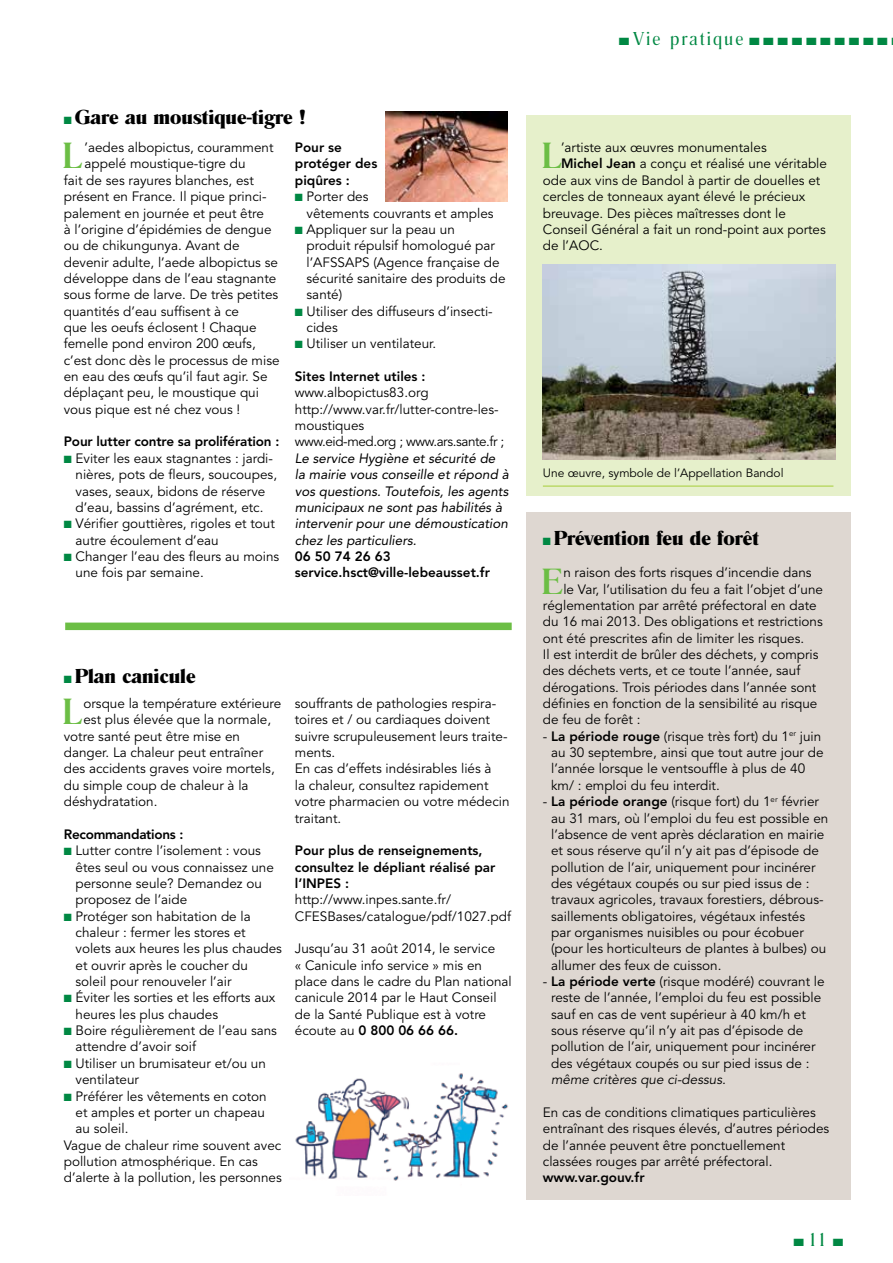
<style>
.page{position:relative;width:893px;height:1263px;background:#fff}
.page>*{position:absolute;margin:0;border:0;box-sizing:border-box;transform-origin:0 0}
.t1{font:500 37.95px "Romana T";color:#6cbe45}
.t2{font:700 21px "Romana T";color:#000}
.t3{font:19.5px "Romana T";letter-spacing:.1em;color:#008843}
.t4{font:13.5px/16.4px "Avenir";color:#000}
.t5{font:800 13.5px/16.4px "Avenir";color:#000}
.t6{font:italic 13.5px/16.4px "Avenir";color:#000}
.t7{font:italic 13.5px "Avenir";color:#000}
.t8{font:800 13.5px "Avenir";letter-spacing:-.02em;color:#000}
.t9{font:12px "Avenir";color:#000}
.s1{color:#008843}
.s2{font-weight:800}
</style>
<div class="page">
<div style="left:526px;top:115px;width:324px;height:380px;background:#e6f0cb"></div>
<hr style="left:543px;top:486px;width:290px;height:1px;background:#a6ce39">
<div style="left:526px;top:512px;width:324px;height:687px;background:#ded7d1"></div>
<img style="left:295px;top:1073px;width:213px;height:108px">
<img style="left:385px;top:111px;width:123px;height:90px">
<div style="left:65px;top:623px;width:447px;height:7px;background:#6cbe45"></div>
<img style="left:543px;top:264px;width:293px;height:196px">
<h2 class="t2" style="left:64px;top:105px;width:244px"><span class="s1">■</span> Gare au moustique-tigre !</h2>
<h1 class="t1" style="left:62px;top:136px;width:21px">L</h1>
<p class="t4" style="left:85px;top:140px;width:191px">’aedes albopictus, couramment</p>
<p class="t5" style="left:295px;top:139px;width:84px">Pour se protéger des piqûres :</p>
<p class="t4" style="left:307px;top:189px;width:189px;text-indent:-12px"><span class="s1">■</span> Porter des<br>vêtements couvrants et amples</p>
<p class="t4" style="left:307px;top:221px;width:200px;text-indent:-12px"><span class="s1">■</span> Appliquer sur la peau un<br>produit répulsif homologué par l’AFSSAPS (Agence française de sécurité sanitaire des produits de santé)</p>
<p class="t4" style="left:307px;top:303px;width:188px;text-indent:-12px"><span class="s1">■</span> Utiliser des diffuseurs d’insecti&shy;cides</p>
<p class="t4" style="left:295px;top:336px;width:143px"><span class="s1">■</span> Utiliser un ventilateur.</p>
<p class="t5" style="left:295px;top:368px;width:132px">Sites Internet utiles :</p>
<p class="t4" style="left:295px;top:385px;width:211px">www.albopictus83.org http://www.var.fr/lutter-contre-les&shy;moustiques<br>www.eid-med.org ; www.ars.sante.fr ;</p>
<p class="t6" style="left:295px;top:450px;width:215px">Le service Hygiène et sécurité de la mairie vous conseille et répond à vos questions. Toutefois, les agents municipaux ne sont pas habilités à intervenir pour une démoustication chez les particuliers.</p>
<p class="t5" style="left:295px;top:548px;width:197px">06 50 74 26 63 service.hsct@ville-lebeausset.fr</p>
<p class="t4" style="left:85px;top:156px;width:162px">appelé moustique-tigre du</p>
<p class="t4" style="left:64px;top:172px;width:192px">fait de ses rayures blanches, est</p>
<p class="t4" style="left:64px;top:189px;width:204px">présent en France. Il pique princi-</p>
<p class="t4" style="left:64px;top:205px;width:202px">palement en journée et peut être</p>
<p class="t4" style="left:64px;top:221px;width:209px">à l’origine d’épidémies de dengue</p>
<p class="t4" style="left:64px;top:238px;width:177px">ou de chikungunya. Avant de</p>
<p class="t4" style="left:64px;top:254px;width:216px">devenir adulte, l’aede albopictus se</p>
<p class="t4" style="left:64px;top:270px;width:214px">développe dans de l’eau stagnante</p>
<p class="t4" style="left:64px;top:287px;width:216px">sous forme de larve. De très petites</p>
<p class="t4" style="left:64px;top:303px;width:177px">quantités d’eau suffisent à ce</p>
<p class="t4" style="left:64px;top:319px;width:194px">que les oeufs éclosent ! Chaque</p>
<p class="t4" style="left:64px;top:336px;width:193px">femelle pond environ 200 œufs,</p>
<p class="t4" style="left:64px;top:352px;width:217px">c’est donc dès le processus de mise</p>
<p class="t4" style="left:64px;top:369px;width:205px">en eau des œufs qu’il faut agir. Se</p>
<p class="t4" style="left:64px;top:385px;width:197px">déplaçant peu, le moustique qui</p>
<p class="t4" style="left:64px;top:401px;width:178px">vous pique est né chez vous !</p>
<p class="t5" style="left:64px;top:433px;width:217px">Pour lutter contre sa prolifération :</p>
<p class="t4" style="left:76px;top:450px;width:203px;text-indent:-12px"><span class="s1">■</span> Eviter les eaux stagnantes : jardi&shy;nières, pots de fleurs, soucoupes, vases, seaux, bidons de réserve d’eau, bassins d’agrément, etc.</p>
<p class="t4" style="left:76px;top:516px;width:201px;text-indent:-12px"><span class="s1">■</span> Vérifier gouttières, rigoles et tout autre écoulement d’eau</p>
<p class="t4" style="left:76px;top:548px;width:205px;text-indent:-12px"><span class="s1">■</span> Changer l’eau des fleurs au moins une fois par semaine.</p>
<h2 class="t2" style="left:64px;top:665px;width:133px"><span class="s1">■</span> Plan canicule</h2>
<h1 class="t1" style="left:62px;top:691px;width:21px">L</h1>
<p class="t4" style="left:83px;top:696px;width:199px">orsque la température extérieure</p>
<p class="t4" style="left:83px;top:712px;width:189px">est plus élevée que la normale,</p>
<p class="t4" style="left:64px;top:728px;width:178px">votre santé peut être mise en</p>
<p class="t4" style="left:64px;top:745px;width:201px">danger. La chaleur peut entraîner</p>
<p class="t4" style="left:64px;top:761px;width:212px">des accidents graves voire mortels,</p>
<p class="t4" style="left:64px;top:777px;width:186px">du simple coup de chaleur à la</p>
<p class="t4" style="left:64px;top:794px;width:95px">déshydratation.</p>
<p class="t8" style="left:64px;top:826px;width:121px">Recommandations :</p>
<p class="t4" style="left:76px;top:843px;width:200px;text-indent:-12px"><span class="s1">■</span> Lutter contre l’isolement : vous êtes seul ou vous connaissez une personne seule? Demandez ou proposez de l’aide</p>
<p class="t4" style="left:76px;top:908px;width:208px;text-indent:-12px"><span class="s1">■</span> Protéger son habitation de la chaleur : fermer les stores et volets aux heures les plus chaudes et ouvrir après le coucher du soleil pour renouveler l’air</p>
<p class="t4" style="left:76px;top:990px;width:201px;text-indent:-12px"><span class="s1">■</span> Éviter les sorties et les efforts aux heures les plus chaudes</p>
<p class="t4" style="left:76px;top:1023px;width:203px;text-indent:-12px"><span class="s1">■</span> Boire régulièrement de l’eau sans attendre d’avoir soif</p>
<p class="t4" style="left:76px;top:1055px;width:192px;text-indent:-12px"><span class="s1">■</span> Utiliser un brumisateur et/ou un ventilateur</p>
<p class="t4" style="left:64px;top:1088px;width:204px"><span class="s1">■</span> Préférer les vêtements en coton</p>
<p class="t4" style="left:76px;top:1104px;width:191px">et amples et porter un chapeau</p>
<p class="t4" style="left:76px;top:1121px;width:55px">au soleil.</p>
<p class="t4" style="left:64px;top:1137px;width:219px">Vague de chaleur rime souvent avec</p>
<p class="t4" style="left:64px;top:1153px;width:196px">pollution atmosphérique. En cas</p>
<p class="t4" style="left:64px;top:1170px;width:219px">d’alerte à la pollution, les personnes</p>
<p class="t4" style="left:295px;top:696px;width:216px">souffrants de pathologies respira&shy;toires et / ou cardiaques doivent suivre scrupuleusement leurs traite&shy;ments.<br>En cas d’effets indésirables liés à<br>la chaleur, consultez rapidement votre pharmacien ou votre médecin traitant.</p>
<p class="t5" style="left:295px;top:842px;width:202px">Pour plus de renseignements, consultez le dépliant réalisé par l’INPES :</p>
<p class="t4" style="left:295px;top:892px;width:218px">http://www.inpes.sante.fr/<br>CFESBases/catalogue/pdf/1027.pdf</p>
<p class="t4" style="left:295px;top:941px;width:219px">Jusqu’au 31 août 2014, le service<br>« Canicule info service » mis en place dans le cadre du Plan national canicule 2014 par le Haut Conseil de la Santé Publique est à votre écoute au <span class="s2">0 800 06 66 66.</span></p>
<h3 class="t3" style="left:619px;top:28px;width:270px">■ Vie pratique ■ ■ ■ ■ ■ ■ ■ ■ ■ ■</h3>
<h1 class="t1" style="left:541px;top:136px;width:21px">L</h1>
<p class="t4" style="left:561px;top:140px;width:207px">’artiste aux œuvres monumentales</p>
<p class="t4" style="left:561px;top:156px;width:268px"><span class="s2">Michel Jean</span> a conçu et réalisé une véritable</p>
<p class="t4" style="left:543px;top:172px;width:279px">ode aux vins de Bandol à partir de douelles et</p>
<p class="t4" style="left:543px;top:189px;width:264px">cercles de tonneaux ayant élevé le précieux</p>
<p class="t4" style="left:543px;top:205px;width:245px">breuvage. Des pièces maîtresses dont le</p>
<p class="t4" style="left:543px;top:221px;width:284px">Conseil Général a fait un rond-point aux portes</p>
<p class="t4" style="left:543px;top:238px;width:62px">de l’AOC.</p>
<p class="t9" style="left:543px;top:466px;width:242px">Une œuvre, symbole de l’Appellation Bandol</p>
<h2 class="t2" style="left:543px;top:526px;width:217px"><span class="s1">■</span> Prévention feu de forêt</h2>
<h1 class="t1" style="left:541px;top:561px;width:24px">E</h1>
<p class="t4" style="left:563px;top:565px;width:250px">n raison des forts risques d’incendie dans</p>
<p class="t4" style="left:563px;top:581px;width:261px">le Var, l’utilisation du feu a fait l’objet d’une</p>
<p class="t4" style="left:543px;top:597px;width:275px">réglementation par arrêté préfectoral en date</p>
<p class="t4" style="left:543px;top:614px;width:281px">du 16 mai 2013. Des obligations et restrictions</p>
<p class="t4" style="left:543px;top:630px;width:263px">ont été prescrites afin de limiter les risques.</p>
<p class="t4" style="left:543px;top:647px;width:277px">Il est interdit de brûler des déchets, y compris</p>
<p class="t4" style="left:543px;top:663px;width:259px">des déchets verts, et ce toute l’année, sauf</p>
<p class="t4" style="left:543px;top:679px;width:275px">dérogations. Trois périodes dans l’année sont</p>
<p class="t4" style="left:543px;top:696px;width:276px">définies en fonction de la sensibilité au risque</p>
<p class="t4" style="left:543px;top:712px;width:99px">de feu de forêt :</p>
<p class="t4" style="left:551px;top:728px;width:274px;text-indent:-8px">- <span class="s2">La période rouge</span> (risque très fort) du 1<sup>er</sup> juin au 30 septembre, ainsi que tout autre jour de l’année lorsque le ventsouffle à plus de 40 km/ : emploi du feu interdit.</p>
<p class="t4" style="left:551px;top:794px;width:279px;text-indent:-8px">- <span class="s2">La période orange</span> (risque fort) du 1<sup>er</sup> février au 31 mars, où l’emploi du feu est possible en l’absence de vent après déclaration en mairie et sous réserve qu’il n’y ait pas d’épisode de pollution de l’air, uniquement pour incinérer des végétaux coupés ou sur pied issus de : travaux agricoles, travaux forestiers, débrous&shy;saillements obligatoires, végétaux infestés<br>par organismes nuisibles ou pour écobuer (pour les horticulteurs de plantes à bulbes) ou allumer des feux de cuisson.</p>
<p class="t4" style="left:551px;top:973px;width:275px;text-indent:-8px">- <span class="s2">La période verte</span> (risque modéré) couvrant le reste de l’année, l’emploi du feu est possible sauf en cas de vent supérieur à 40 km/h et sous réserve qu’il n’y ait pas d’épisode de pollution de l’air, uniquement pour incinérer des végétaux coupés ou sur pied issus de :</p>
<p class="t7" style="left:551px;top:1072px;width:176px">même critères que ci-dessus.</p>
<p class="t4" style="left:543px;top:1104px;width:288px">En cas de conditions climatiques particulières entraînant des risques élevés, d’autres périodes de l’année peuvent être ponctuellement classées rouges par arrêté préfectoral.</p>
<p class="t5" style="left:543px;top:1169px;width:103px">www.var.gouv.fr</p>
<h3 class="t3" style="left:794px;top:1229px;width:51px">■ 11 ■</h3>
</div>
